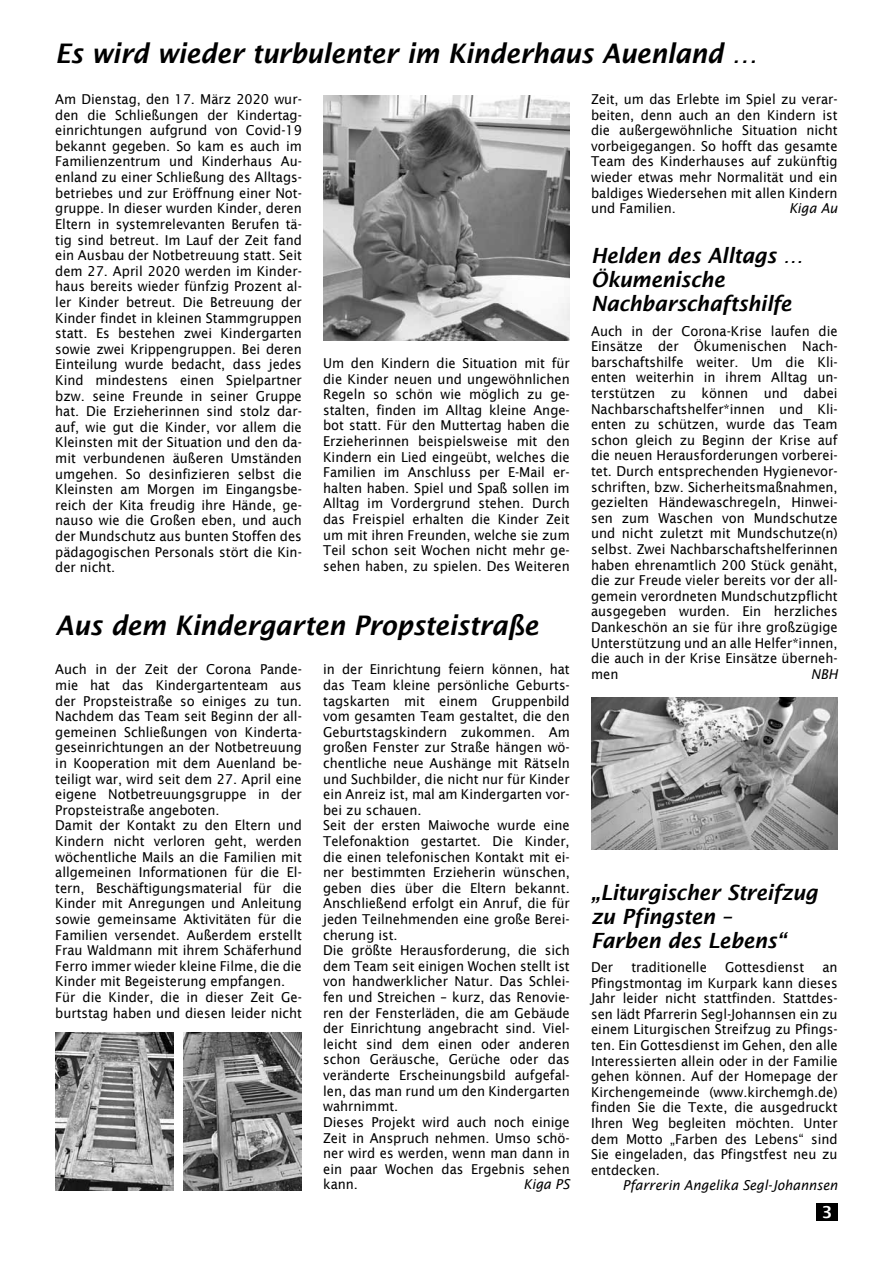
<style>
.page{position:relative;width:893px;height:1263px;background:#fff}
.page>*{position:absolute;margin:0;border:0;box-sizing:border-box;transform-origin:0 0}
.t1{font:italic 600 27px "Lucida Sans";letter-spacing:-.015em;color:#000;scale:.95 1}
.t2{font:italic 600 21px/24px "Lucida Sans";letter-spacing:-.015em;color:#000;scale:.95 1}
.t3{font:600 16.5px "Lucida Sans";color:#fff}
.t4{font:13.65px/15.6px "Lucida Sans";color:#000;text-align:justify;scale:.95 1}
.t5{font:italic 13.65px "Lucida Sans";color:#000;scale:.95 1}
</style>
<div class="page">
<div style="left:816px;top:1203px;width:22px;height:17px;background:#000"></div>
<img style="left:323px;top:96px;width:247px;height:244px">
<img style="left:591px;top:697px;width:247px;height:153px">
<img style="left:183px;top:1033px;width:119px;height:158px">
<img style="left:55px;top:1033px;width:119px;height:158px">
<h1 class="t1" style="left:55px;top:38px;width:740px">Es wird wieder turbulenter im Kinderhaus Auenland …</h1>
<p class="t4" style="left:55px;top:91px;width:261px">Am Dienstag, den 17. März 2020 wur&shy;den die Schließungen der Kindertag&shy;einrichtungen aufgrund von Covid-19 bekannt gegeben. So kam es auch im Familienzentrum und Kinderhaus Au&shy;enland zu einer Schließung des Alltags&shy;betriebes und zur Eröffnung einer Not&shy;gruppe. In dieser wurden Kinder, deren Eltern in systemrelevanten Berufen tä&shy;tig sind betreut. Im Lauf der Zeit fand ein Ausbau der Notbetreuung statt. Seit dem 27. April 2020 werden im Kinder&shy;haus bereits wieder fünfzig Prozent al&shy;ler Kinder betreut. Die Betreuung der Kinder findet in kleinen Stammgruppen statt. Es bestehen zwei Kindergarten sowie zwei Krippengruppen. Bei deren Einteilung wurde bedacht, dass jedes Kind mindestens einen Spielpartner bzw. seine Freunde in seiner Gruppe hat. Die Erzieherinnen sind stolz dar&shy;auf, wie gut die Kinder, vor allem die Kleinsten mit der Situation und den da&shy;mit verbundenen äußeren Umständen umgehen. So desinfizieren selbst die Kleinsten am Morgen im Eingangsbe&shy;reich der Kita freudig ihre Hände, ge&shy;nauso wie die Großen eben, und auch der Mundschutz aus bunten Stoffen des pädagogischen Personals stört die Kin&shy;der nicht.</p>
<p class="t4" style="left:323px;top:355px;width:261px">Um den Kindern die Situation mit für die Kinder neuen und ungewöhnlichen Regeln so schön wie möglich zu ge&shy;stalten, finden im Alltag kleine Ange&shy;bot statt. Für den Muttertag haben die Erzieherinnen beispielsweise mit den Kindern ein Lied eingeübt, welches die Familien im Anschluss per E-Mail er&shy;halten haben. Spiel und Spaß sollen im Alltag im Vordergrund stehen. Durch das Freispiel erhalten die Kinder Zeit um mit ihren Freunden, welche sie zum Teil schon seit Wochen nicht mehr ge&shy;sehen haben, zu spielen. Des Weiteren</p>
<h1 class="t1" style="left:55px;top:609px;width:510px">Aus dem Kindergarten Propsteistraße</h1>
<p class="t4" style="left:55px;top:662px;width:261px;text-align:left">Auch in der Zeit der Corona Pande&shy;mie hat das Kindergartenteam aus der Propsteistraße so einiges zu tun.<br>Nachdem das Team seit Beginn der all&shy;gemeinen Schließungen von Kinderta&shy;geseinrichtungen an der Notbetreuung in Kooperation mit dem Auenland be&shy;teiligt war, wird seit dem 27. April eine eigene Notbetreuungsgruppe in der Propsteistraße angeboten.<br>Damit der Kontakt zu den Eltern und Kindern nicht verloren geht, werden wöchentliche Mails an die Familien mit allgemeinen Informationen für die El&shy;tern, Beschäftigungsmaterial für die Kinder mit Anregungen und Anleitung sowie gemeinsame Aktivitäten für die Familien versendet. Außerdem erstellt Frau Waldmann mit ihrem Schäferhund Ferro immer wieder kleine Filme, die die Kinder mit Begeisterung empfangen.<br>Für die Kinder, die in dieser Zeit Ge&shy;burtstag haben und diesen leider nicht</p>
<p class="t4" style="left:323px;top:662px;width:261px;text-align:left">in der Einrichtung feiern können, hat das Team kleine persönliche Geburts&shy;tagskarten mit einem Gruppenbild vom gesamten Team gestaltet, die den Geburtstagskindern zukommen. Am großen Fenster zur Straße hängen wö&shy;chentliche neue Aushänge mit Rätseln und Suchbilder, die nicht nur für Kinder ein Anreiz ist, mal am Kindergarten vor&shy;bei zu schauen.<br>Seit der ersten Maiwoche wurde eine Telefonaktion gestartet. Die Kinder, die einen telefonischen Kontakt mit ei&shy;ner bestimmten Erzieherin wünschen, geben dies über die Eltern bekannt.<br>Anschließend erfolgt ein Anruf, die für jeden Teilnehmenden eine große Berei&shy;cherung ist.<br>Die größte Herausforderung, die sich dem Team seit einigen Wochen stellt ist von handwerklicher Natur. Das Schlei&shy;fen und Streichen – kurz, das Renovie&shy;ren der Fensterläden, die am Gebäude der Einrichtung angebracht sind. Viel&shy;leicht sind dem einen oder anderen schon Geräusche, Gerüche oder das veränderte Erscheinungsbild aufgefal&shy;len, das man rund um den Kindergarten wahrnimmt.<br>Dieses Projekt wird auch noch einige Zeit in Anspruch nehmen. Umso schö&shy;ner wird es werden, wenn man dann in ein paar Wochen das Ergebnis sehen kann.</p>
<p class="t5" style="left:523px;top:1177px;width:50px">Kiga PS</p>
<p class="t4" style="left:591px;top:91px;width:261px">Zeit, um das Erlebte im Spiel zu verar&shy;beiten, denn auch an den Kindern ist die außergewöhnliche Situation nicht vorbeigegangen. So hofft das gesamte Team des Kinderhauses auf zukünftig wieder etwas mehr Normalität und ein baldiges Wiedersehen mit allen Kindern und Familien.</p>
<p class="t5" style="left:789px;top:201px;width:53px">Kiga Au</p>
<h2 class="t2" style="left:591px;top:244px;width:225px">Helden des Alltags …<br>Ökumenische<br>Nachbarschaftshilfe</h2>
<p class="t4" style="left:591px;top:323px;width:261px">Auch in der Corona-Krise laufen die Einsätze der Ökumenischen Nach&shy;barschaftshilfe weiter. Um die Kli&shy;enten weiterhin in ihrem Alltag un&shy;terstützen zu können und dabei Nachbarschaftshelfer*innen und Kli&shy;enten zu schützen, wurde das Team schon gleich zu Beginn der Krise auf die neuen Herausforderungen vorberei&shy;tet. Durch entsprechenden Hygienevor&shy;schriften, bzw. Sicherheitsmaßnahmen, gezielten Händewaschregeln, Hinwei&shy;sen zum Waschen von Mundschutze und nicht zuletzt mit Mundschutze(n) selbst. Zwei Nachbarschaftshelferinnen haben ehrenamtlich 200 Stück genäht, die zur Freude vieler bereits vor der all&shy;gemein verordneten Mundschutzpflicht ausgegeben wurden. Ein herzliches Dankeschön an sie für ihre großzügige Unterstützung und an alle Helfer*innen, die auch in der Krise Einsätze überneh&shy;men</p>
<p class="t5" style="left:811px;top:666px;width:30px">NBH</p>
<h2 class="t2" style="left:591px;top:880px;width:240px">„Liturgischer Streifzug zu Pfingsten –<br>Farben des Lebens“</h2>
<p class="t4" style="left:591px;top:959px;width:25px">Der</p>
<p class="t4" style="left:631px;top:959px;width:81px">traditionelle</p>
<p class="t4" style="left:725px;top:959px;width:85px">Gottesdienst</p>
<p class="t4" style="left:591px;top:959px;width:261px;text-indent:231px">an Pfingstmontag im Kurpark kann dieses Jahr leider nicht stattfinden. Stattdes&shy;sen lädt Pfarrerin Segl-Johannsen ein zu einem Liturgischen Streifzug zu Pfings&shy;ten. Ein Gottesdienst im Gehen, den alle Interessierten allein oder in der Familie gehen können. Auf der Homepage der Kirchengemeinde (www.kirchemgh.de) finden Sie die Texte, die ausgedruckt Ihren Weg begleiten möchten. Unter dem Motto „Farben des Lebens“ sind Sie eingeladen, das Pfingstfest neu zu entdecken.</p>
<p class="t5" style="left:623px;top:1178px;width:228px">Pfarrerin Angelika Segl-Johannsen</p>
<p class="t3" style="left:822px;top:1202px;width:12px">3</p>
</div>
